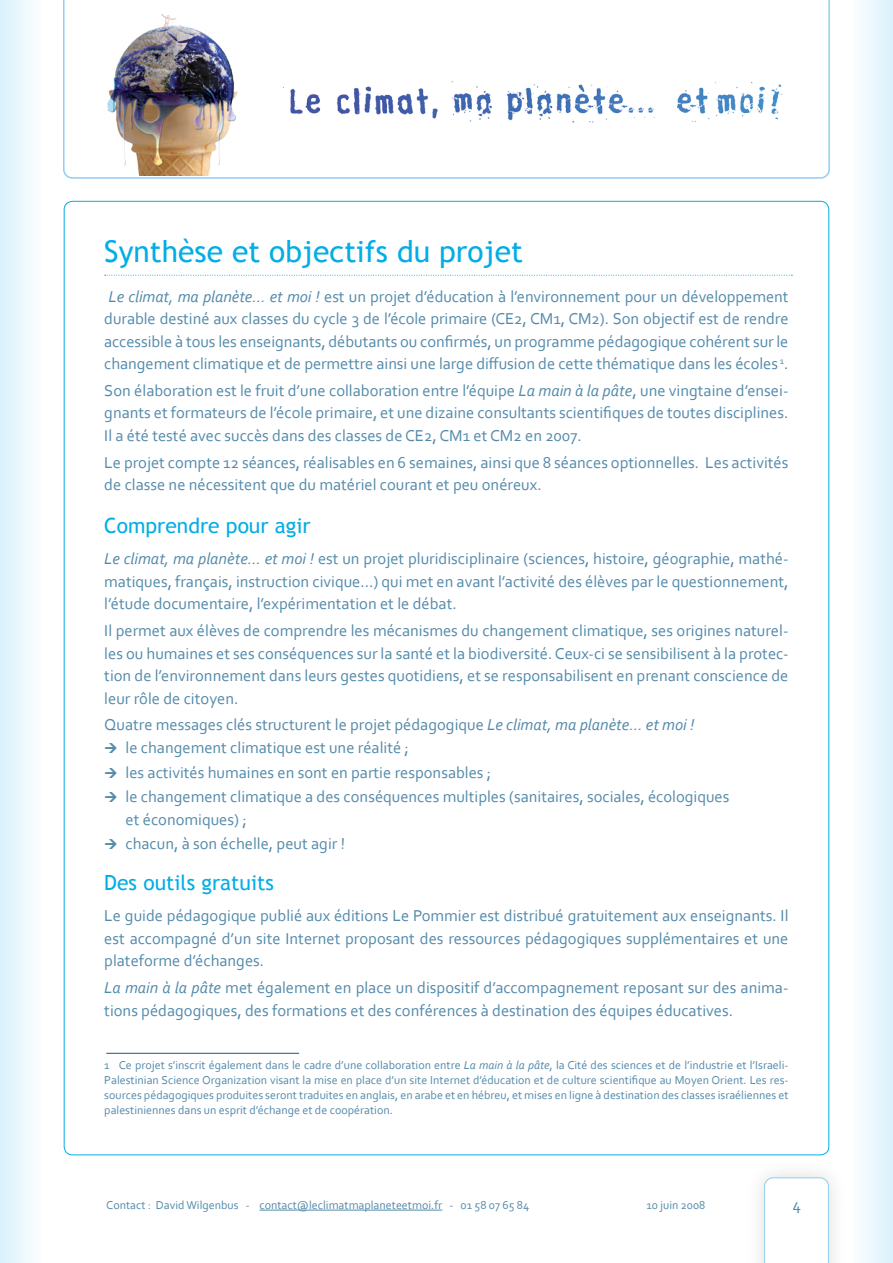
<style>
.page{position:relative;width:893px;height:1263px;background:#fff}
.page>*{position:absolute;margin:0;border:0;box-sizing:border-box;transform-origin:0 0}
.titre1{font:30px "Trebuchet MS";color:#03ade5}
.titre2{font:21px "Trebuchet MS";color:#03ade5}
.liste_à_puces{font:16.5px/22.5px "Corbel";color:#538aaa;text-align:justify}
.t1{font:12px/15px "Corbel";color:#538aaa;text-align:justify}
.s1{font-style:italic}
</style>
<div class="page">
<div style="left:850px;top:0;width:43px;height:1263px;background:linear-gradient(to right,#fffffe,#d9f1fc)"></div>
<div style="left:0;top:0;width:43px;height:1263px;background:linear-gradient(to right,#d9f1fc,#fefefe)"></div>
<img style="left:739px;top:1152px;width:115px;height:111px">
<svg style="left:764px;top:1177px;width:65px;height:86px"></svg>
<svg style="left:63px;top:0;width:764px;height:179px"></svg>
<hr style="left:259px;top:1210px;width:183px;height:1px;background:#538aaa">
<img style="left:101px;top:0;width:729px;height:176px">
<svg style="left:105px;top:275px;width:687px;height:1px"></svg>
<hr style="left:106px;top:1053px;width:193px;height:1px;background:#015da3">
<p class="titre1" style="left:104px;top:234px;width:420px">Synthèse et objectifs du projet</p>
<p class="liste_à_puces" style="left:104px;top:284px;width:686px"><span class="s1">Le climat, ma planète… et moi !</span> est un projet d’éducation à l’environnement pour un développement durable destiné aux classes du cycle 3 de l’école primaire (CE2, CM1, CM2). Son objectif est de rendre accessible à tous les enseignants, débutants ou confirmés, un programme pédagogique cohérent sur le changement climatique et de permettre ainsi une large diffusion de cette thématique dans les écoles <sup>1</sup>.</p>
<p class="liste_à_puces" style="left:104px;top:379px;width:686px">Son élaboration est le fruit d’une collaboration entre l’équipe <span class="s1">La main à la pâte</span>, une vingtaine d’ensei&shy;gnants et formateurs de l’école primaire, et une dizaine consultants scientifiques de toutes disciplines.<br>Il a été testé avec succès dans des classes de CE2, CM1 et CM2 en 2007.</p>
<p class="liste_à_puces" style="left:104px;top:450px;width:686px">Le projet compte 12 séances, réalisables en 6 semaines, ainsi que 8 séances optionnelles. Les activités de classe ne nécessitent que du matériel courant et peu onéreux.</p>
<p class="titre2" style="left:104px;top:514px;width:208px">Comprendre pour agir</p>
<p class="liste_à_puces" style="left:104px;top:547px;width:686px"><span class="s1">Le climat, ma planète… et moi !</span> est un projet pluridisciplinaire (sciences, histoire, géographie, mathé&shy;matiques, français, instruction civique…) qui met en avant l’activité des élèves par le questionnement, l’étude documentaire, l’expérimentation et le débat.</p>
<p class="liste_à_puces" style="left:104px;top:619px;width:686px">Il permet aux élèves de comprendre les mécanismes du changement climatique, ses origines naturel&shy;les ou humaines et ses conséquences sur la santé et la biodiversité. Ceux-ci se sensibilisent à la protec&shy;tion de l’environnement dans leurs gestes quotidiens, et se responsabilisent en prenant conscience de leur rôle de citoyen.</p>
<p class="liste_à_puces" style="left:104px;top:713px;width:592px">Quatre messages clés structurent le projet pédagogique <span class="s1">Le climat, ma planète… et moi !</span></p>
<p class="liste_à_puces" style="left:126px;top:736px;width:285px">le changement climatique est une réalité ;</p>
<p class="liste_à_puces" style="left:126px;top:760px;width:367px">les activités humaines en sont en partie responsables ;</p>
<p class="liste_à_puces" style="left:126px;top:785px;width:605px">le changement climatique a des conséquences multiples (sanitaires, sociales, écologiques et économiques) ;</p>
<p class="liste_à_puces" style="left:126px;top:832px;width:221px">chacun, à son échelle, peut agir !</p>
<p class="titre2" style="left:104px;top:871px;width:171px">Des outils gratuits</p>
<p class="liste_à_puces" style="left:104px;top:904px;width:686px">Le guide pédagogique publié aux éditions Le Pommier est distribué gratuitement aux enseignants. Il est accompagné d’un site Internet proposant des ressources pédagogiques supplémentaires et une plateforme d’échanges.</p>
<p class="liste_à_puces" style="left:104px;top:976px;width:686px"><span class="s1">La main à la pâte</span> met également en place un dispositif d’accompagnement reposant sur des anima&shy;tions pédagogiques, des formations et des conférences à destination des équipes éducatives.</p>
<p class="t1" style="left:104px;top:1057px;width:686px">1 Ce projet s’inscrit également dans le cadre d’une collaboration entre <span class="s1">La main à la pâte</span>, la Cité des sciences et de l’industrie et l’Israeli-Palestinian Science Organization visant la mise en place d’un site Internet d’éducation et de culture scientifique au Moyen Orient. Les res&shy;sources pédagogiques produites seront traduites en anglais, en arabe et en hébreu, et mises en ligne à destination des classes israéliennes et palestiniennes dans un esprit d’échange et de coopération.</p>
<p class="t1" style="left:106px;top:1197px;width:424px">Contact : David Wilgenbus - contact@leclimatmaplaneteetmoi.fr - 01 58 07 65 84</p>
<p class="t1" style="left:646px;top:1197px;width:60px">10 juin 2008</p>
</div>
